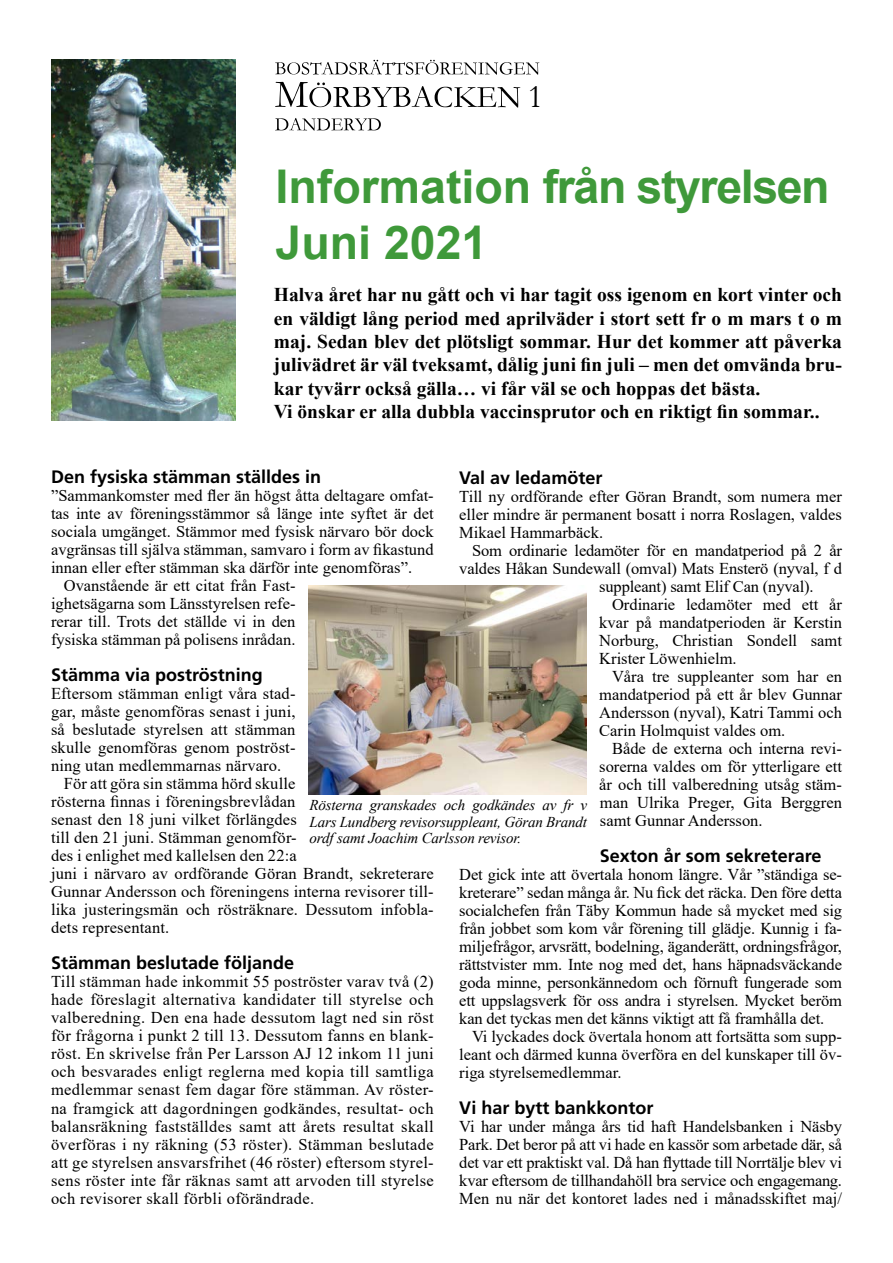
<style>
.page{position:relative;width:893px;height:1263px;background:#fff}
.page>*{position:absolute;margin:0;border:0;box-sizing:border-box;transform-origin:0 0}
.t1{font:700 46.5px/55.8px "Arial";color:#3f993a}
.t2{font:33px "Garamond";color:#000}
.t3{font:700 19.5px/23.4px "Times New Roman";color:#000}
.t4{font:700 18px "Frutiger LT Std";color:#000}
.t5{font:16.5px/18px "Times New Roman";color:#000;text-align:justify}
.t6{font:italic 15px/16.5px "Times New Roman";letter-spacing:-.01em;color:#000;text-align:justify}
</style>
<div class="page">
<svg style="left:275px;top:60px;width:264px;height:15px"></svg>
<svg style="left:275px;top:82px;width:245px;height:26px"></svg>
<svg style="left:275px;top:118px;width:106px;height:13px"></svg>
<img style="left:51px;top:60px;width:184px;height:360px">
<img style="left:308px;top:585px;width:278px;height:210px">
<h2 class="t2" style="left:528px;top:74px;width:17px">1</h2>
<h1 class="t1" style="left:276px;top:159px;width:556px">Information från styrelsen<br>Juni 2021</h1>
<p class="t3" style="left:274px;top:282px;width:570px">Halva året har nu gått och vi har tagit oss igenom en kort vinter och en väldigt lång period med aprilväder i stort sett fr o m mars t o m maj. Sedan blev det plötsligt sommar. Hur det kommer att påverka julivädret är väl tveksamt, dålig juni fin juli – men det omvända bru&shy;kar tyvärr också gälla… vi får väl se och hoppas det bästa.<br>Vi önskar er alla dubbla vaccinsprutor och en riktigt fin sommar..</p>
<p class="t4" style="left:51px;top:467px;width:272px">Den fysiska stämman ställdes in</p>
<p class="t5" style="left:51px;top:486px;width:384px">”Sammankomster med fler än högst åtta deltagare omfat-</p>
<p class="t5" style="left:51px;top:504px;width:384px">tas inte av föreningsstämmor så länge inte syftet är det</p>
<p class="t5" style="left:51px;top:522px;width:384px">sociala umgänget. Stämmor med fysisk närvaro bör dock</p>
<p class="t5" style="left:51px;top:540px;width:384px">avgränsas till själva stämman, samvaro i form av fikastund</p>
<p class="t5" style="left:51px;top:558px;width:363px">innan eller efter stämman ska därför inte genomföras”.</p>
<p class="t5" style="left:64px;top:576px;width:233px">Ovanstående är ett citat från Fast-</p>
<p class="t5" style="left:51px;top:594px;width:246px">ighetsägarna som Länsstyrelsen refe-</p>
<p class="t5" style="left:51px;top:612px;width:246px">rerar till. Trots det ställde vi in den</p>
<p class="t5" style="left:51px;top:630px;width:246px">fysiska stämman på polisens inrådan.</p>
<p class="t4" style="left:51px;top:665px;width:213px">Stämma via poströstning</p>
<p class="t5" style="left:51px;top:684px;width:246px">Eftersom stämman enligt våra stad-</p>
<p class="t5" style="left:51px;top:702px;width:246px">gar, måste genomföras senast i juni,</p>
<p class="t5" style="left:51px;top:720px;width:246px">så beslutade styrelsen att stämman</p>
<p class="t5" style="left:51px;top:738px;width:246px">skulle genomföras genom poströst-</p>
<p class="t5" style="left:51px;top:756px;width:232px">ning utan medlemmarnas närvaro.</p>
<p class="t5" style="left:64px;top:774px;width:233px">För att göra sin stämma hörd skulle</p>
<p class="t5" style="left:51px;top:792px;width:246px">rösterna finnas i föreningsbrevlådan</p>
<p class="t5" style="left:51px;top:810px;width:247px">senast den 18 juni vilket förlängdes</p>
<p class="t5" style="left:51px;top:828px;width:247px">till den 21 juni. Stämman genomför-</p>
<p class="t5" style="left:51px;top:846px;width:247px">des i enlighet med kallelsen den 22:a</p>
<p class="t5" style="left:51px;top:864px;width:384px">juni i närvaro av ordförande Göran Brandt, sekreterare</p>
<p class="t5" style="left:51px;top:882px;width:384px">Gunnar Andersson och föreningens interna revisorer til -</p>
<p class="t5" style="left:51px;top:900px;width:384px">lika justeringsmän och rösträknare. Dessutom infobla-</p>
<p class="t5" style="left:51px;top:918px;width:120px">dets representant.</p>
<p class="t4" style="left:51px;top:953px;width:245px">Stämman beslutade följande</p>
<p class="t5" style="left:51px;top:972px;width:384px">Till stämman hade inkommit 55 poströster varav två (2) hade föreslagit alternativa kandidater till styrelse och valberedning. Den ena hade dessutom lagt ned sin röst för frågorna i punkt 2 till 13. Dessutom fanns en blank&shy;röst. En skrivelse från Per Larsson AJ 12 inkom 11 juni och besvarades enligt reglerna med kopia till samtliga medlemmar senast fem dagar före stämman. Av röster&shy;na framgick att dagordningen godkändes, resultat- och balansräkning fastställdes samt att årets resultat skall överföras i ny räkning (53 röster). Stämman beslutade att ge styrelsen ansvarsfrihet (46 röster) eftersom styrel&shy;sens röster inte får räknas samt att arvoden till styrelse och revisorer skall förbli oförändrade.</p>
<p class="t4" style="left:459px;top:467px;width:145px">Val av ledamöter</p>
<p class="t5" style="left:459px;top:487px;width:384px">Till ny ordförande efter Göran Brandt, som numera mer eller mindre är permanent bosatt i norra Roslagen, valdes Mikael Hammarbäck.</p>
<p class="t5" style="left:472px;top:541px;width:371px">Som ordinarie ledamöter för en mandatperiod på 2 år</p>
<p class="t5" style="left:459px;top:559px;width:384px">valdes Håkan Sundewall (omval) Mats Ensterö (nyval, f d</p>
<p class="t5" style="left:599px;top:577px;width:216px">suppleant) samt Elif Can (nyval).</p>
<p class="t5" style="left:612px;top:595px;width:231px">Ordinarie ledamöter med ett år</p>
<p class="t5" style="left:599px;top:613px;width:244px">kvar på mandatperioden är Kerstin</p>
<p class="t5" style="left:599px;top:631px;width:244px">Norburg, Christian Sondell samt</p>
<p class="t5" style="left:599px;top:649px;width:139px">Krister Löwenhielm.</p>
<p class="t5" style="left:612px;top:667px;width:231px">Våra tre suppleanter som har en</p>
<p class="t5" style="left:599px;top:685px;width:244px">mandatperiod på ett år blev Gunnar</p>
<p class="t5" style="left:599px;top:703px;width:244px">Andersson (nyval), Katri Tammi och</p>
<p class="t5" style="left:599px;top:721px;width:188px">Carin Holmquist valdes om.</p>
<p class="t5" style="left:612px;top:739px;width:231px">Både de externa och interna revi-</p>
<p class="t5" style="left:599px;top:757px;width:244px">sorerna valdes om för ytterligare ett</p>
<p class="t5" style="left:599px;top:775px;width:244px">år och till valberedning utsåg stäm-</p>
<p class="t5" style="left:600px;top:793px;width:244px">man Ulrika Preger, Gita Berggren</p>
<p class="t5" style="left:600px;top:811px;width:164px">samt Gunnar Andersson.</p>
<p class="t4" style="left:600px;top:845px;width:223px">Sexton år som sekreterare</p>
<p class="t5" style="left:459px;top:865px;width:384px">Det gick inte att övertala honom längre. Vår ”ständiga se&shy;kreterare” sedan många år. Nu fick det räcka. Den före detta socialchefen från Täby Kommun hade så mycket med sig från jobbet som kom vår förening till glädje. Kunnig i fa&shy;miljefrågor, arvsrätt, bodelning, äganderätt, ordningsfrågor, rättstvister mm. Inte nog med det, hans häpnadsväckande goda minne, personkännedom och förnuft fungerade som ett uppslagsverk för oss andra i styrelsen. Mycket beröm kan det tyckas men det känns viktigt att få framhålla det.</p>
<p class="t5" style="left:459px;top:1027px;width:384px;text-indent:13px">Vi lyckades dock övertala honom att fortsätta som supp&shy;leant och därmed kunna överföra en del kunskaper till öv&shy;riga styrelsemedlemmar.</p>
<p class="t4" style="left:459px;top:1097px;width:196px">Vi har bytt bankkontor</p>
<p class="t5" style="left:459px;top:1117px;width:384px">Vi har under många års tid haft Handelsbanken i Näsby Park. Det beror på att vi hade en kassör som arbetade där, så det var ett praktiskt val. Då han flyttade till Norrtälje blev vi kvar eftersom de tillhandahöll bra service och engagemang.<br>Men nu när det kontoret lades ned i månadsskiftet maj/</p>
<p class="t6" style="left:310px;top:796px;width:279px">Rösterna granskades och godkändes av fr v Lars Lundberg revisorsuppleant, Göran Brandt ordf samt Joachim Carlsson revisor.</p>
</div>
